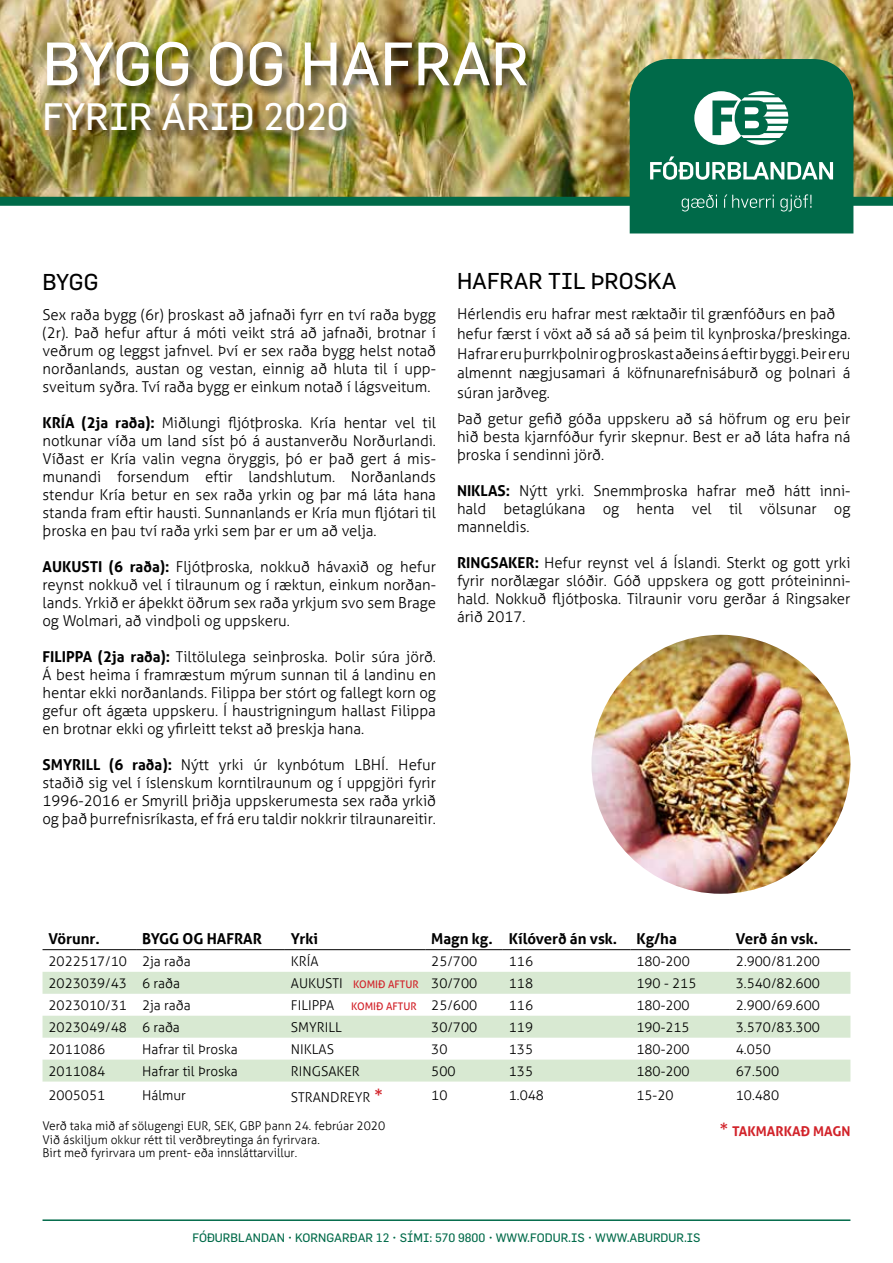
<style>
.page{position:relative;width:893px;height:1263px;background:#fff}
.page>*{position:absolute;margin:0;border:0;box-sizing:border-box;transform-origin:0 0}
.t1{font:60px "Flama";color:#fff}
.t2{font:37.5px "Flama";color:#fff}
.t3{font:22.5px "Flama";color:#000}
.t4{font:300 15px/18px "Aller";color:#000;text-align:justify}
.t5{font:700 15px "Aller";color:#000}
.t6{font:300 13.5px "Aller";color:#000}
.t7{font:700 13.5px "Aller";color:#d2232a}
.t8{font:300 12px/13.5px "Aller";color:#000}
.t9{font:12px "Flama";color:#006a49}
.t10{font:10.5px "Aller";color:#d2232a}
.s1{font-weight:700}
.s2{font-weight:400;font-size:10.5px;color:#d2232a}
.s3{font-weight:300;font-size:13.5px;color:#000}
.s4{font-family:"Calibri";font-weight:400;font-size:19.5px;color:#d2232a}
.s5{font-family:"Calibri";font-weight:400;font-size:19.5px}
</style>
<div class="page">
<img style="left:0;top:0;width:893px;height:206px">
<div style="left:43px;top:39px;width:497px;height:106px;background:#000;opacity:.75"></div>
<svg style="left:630px;top:59px;width:223px;height:174px;background:#207c5e"></svg>
<svg style="left:43px;top:972px;width:807px;height:109px;fill:#d8e9d2"></svg>
<hr style="left:43px;top:949px;width:93px;height:1px;background:#000">
<hr style="left:136px;top:949px;width:149px;height:1px;background:#000">
<hr style="left:285px;top:949px;width:140px;height:1px;background:#000">
<hr style="left:425px;top:949px;width:78px;height:1px;background:#000">
<hr style="left:503px;top:949px;width:127px;height:1px;background:#000">
<hr style="left:630px;top:949px;width:100px;height:1px;background:#000">
<hr style="left:730px;top:949px;width:120px;height:1px;background:#000">
<hr style="left:43px;top:1219px;width:807px;height:2px;background:#006a49">
<img style="left:591px;top:635px;width:259px;height:259px;border-radius:129px">
<h1 class="t1" style="left:43px;top:27px;width:488px">BYGG OG HAFRAR</h1>
<h2 class="t2" style="left:43px;top:94px;width:308px">FYRIR ÁRIÐ 2020</h2>
<h3 class="t3" style="left:43px;top:268px;width:58px">BYGG</h3>
<p class="t4" style="left:43px;top:305px;width:395px">Sex raða bygg (6r) þroskast að jafnaði fyrr en tví raða bygg (2r). Það hefur aftur á móti veikt strá að jafnaði, brotnar í veðrum og leggst jafnvel. Því er sex raða bygg helst notað norðanlands, austan og vestan, einnig að hluta til í upp&shy;sveitum syðra. Tví raða bygg er einkum notað í lágsveitum.</p>
<p class="t4" style="left:43px;top:413px;width:395px"><span class="s1">KRÍA (2ja raða):</span> Miðlungi fljótþroska. Kría hentar vel til notkunar víða um land síst þó á austanverðu Norðurlandi.<br>Víðast er Kría valin vegna öryggis, þó er það gert á mis&shy;munandi forsendum eftir landshlutum. Norðanlands stendur Kría betur en sex raða yrkin og þar má láta hana standa fram eftir hausti. Sunnanlands er Kría mun fljótari til þroska en þau tví raða yrki sem þar er um að velja.</p>
<p class="t4" style="left:43px;top:557px;width:395px"><span class="s1">AUKUSTI (6 raða):</span> Fljótþroska, nokkuð hávaxið og hefur reynst nokkuð vel í tilraunum og í ræktun, einkum norðan&shy;lands. Yrkið er áþekkt öðrum sex raða yrkjum svo sem Brage og Wolmari, að vindþoli og uppskeru.</p>
<p class="t4" style="left:43px;top:647px;width:395px"><span class="s1">FILIPPA (2ja raða):</span> Tiltölulega seinþroska. Þolir súra jörð.<br>Á best heima í framræstum mýrum sunnan til á landinu en hentar ekki norðanlands. Filippa ber stórt og fallegt korn og gefur oft ágæta uppskeru. Í haustrigningum hallast Filippa en brotnar ekki og yfirleitt tekst að þreskja hana.</p>
<p class="t4" style="left:43px;top:755px;width:395px"><span class="s1">SMYRILL (6 raða):</span> Nýtt yrki úr kynbótum LBHÍ. Hefur staðið sig vel í íslenskum korntilraunum og í uppgjöri fyrir 1996-2016 er Smyrill þriðja uppskerumesta sex raða yrkið og það þurrefnisríkasta, ef frá eru taldir nokkrir tilraunareitir.</p>
<h3 class="t3" style="left:457px;top:267px;width:221px">HAFRAR TIL ÞROSKA</h3>
<p class="t4" style="left:457px;top:304px;width:395px;line-height:19.8px;text-align:left">Hérlendis eru hafrar mest ræktaðir til grænfóðurs en það hefur færst í vöxt að sá að sá þeim til kynþroska/þreskinga.<br>Hafrar eru þurrkþolnir og þroskast aðeins á eftir byggi. Þeir eru almennt nægjusamari á köfnunarefnisáburð og þolnari á súran jarðveg.</p>
<p class="t4" style="left:457px;top:409px;width:395px">Það getur gefið góða uppskeru að sá höfrum og eru þeir hið besta kjarnfóður fyrir skepnur. Best er að láta hafra ná þroska í sendinni jörð.</p>
<p class="t4" style="left:457px;top:481px;width:395px"><span class="s1">NIKLAS:</span> Nýtt yrki. Snemmþroska hafrar með hátt inni&shy;hald betaglúkana og henta vel til völsunar og manneldis.</p>
<p class="t4" style="left:457px;top:553px;width:395px"><span class="s1">RINGSAKER:</span> Hefur reynst vel á Íslandi. Sterkt og gott yrki fyrir norðlægar slóðir. Góð uppskera og gott próteininni&shy;hald. Nokkuð fljótþoska. Tilraunir voru gerðar á Ringsaker árið 2017.</p>
<p class="t5" style="left:49px;top:929px;width:53px">Vörunr.</p>
<p class="t5" style="left:142px;top:929px;width:121px">BYGG OG HAFRAR</p>
<p class="t5" style="left:291px;top:929px;width:29px">Yrki</p>
<p class="t5" style="left:431px;top:929px;width:188px">Magn kg. Kílóverð án vsk.</p>
<p class="t5" style="left:636px;top:929px;width:42px">Kg/ha</p>
<p class="t5" style="left:736px;top:929px;width:84px">Verð án vsk.</p>
<p class="t6" style="left:49px;top:953px;width:144px">2022517/10 2ja raða</p>
<p class="t6" style="left:291px;top:953px;width:29px">KRÍA</p>
<p class="t6" style="left:431px;top:953px;width:48px">25/700</p>
<p class="t6" style="left:509px;top:953px;width:26px">116</p>
<p class="t6" style="left:636px;top:953px;width:55px">180-200</p>
<p class="t6" style="left:736px;top:953px;width:85px">2.900/81.200</p>
<p class="t6" style="left:49px;top:975px;width:133px">2023039/43 6 raða</p>
<p class="t6" style="left:291px;top:975px;width:188px">AUKUSTI <span class="s2">KOMIÐ AFTUR</span> 30/700</p>
<p class="t6" style="left:509px;top:975px;width:26px">118</p>
<p class="t6" style="left:636px;top:975px;width:62px">190 - 215</p>
<p class="t6" style="left:736px;top:975px;width:85px">3.540/82.600</p>
<p class="t6" style="left:49px;top:997px;width:144px">2023010/31 2ja raða</p>
<p class="t6" style="left:291px;top:997px;width:45px">FILIPPA</p>
<p class="t10" style="left:351px;top:999px;width:128px">KOMIÐ AFTUR <span class="s3">25/600</span></p>
<p class="t6" style="left:509px;top:997px;width:26px">116</p>
<p class="t6" style="left:636px;top:997px;width:55px">180-200</p>
<p class="t6" style="left:736px;top:997px;width:85px">2.900/69.600</p>
<p class="t6" style="left:49px;top:1019px;width:133px">2023049/48 6 raða</p>
<p class="t6" style="left:291px;top:1019px;width:53px">SMYRILL</p>
<p class="t6" style="left:431px;top:1019px;width:48px">30/700</p>
<p class="t6" style="left:509px;top:1019px;width:26px">119</p>
<p class="t6" style="left:636px;top:1019px;width:55px">190-215</p>
<p class="t6" style="left:736px;top:1019px;width:85px">3.570/83.300</p>
<p class="t6" style="left:49px;top:1041px;width:58px">2011086</p>
<p class="t6" style="left:142px;top:1041px;width:97px">Hafrar til Þroska</p>
<p class="t6" style="left:291px;top:1041px;width:45px">NIKLAS</p>
<p class="t6" style="left:431px;top:1041px;width:18px">30</p>
<p class="t6" style="left:509px;top:1041px;width:26px">135</p>
<p class="t6" style="left:636px;top:1041px;width:55px">180-200</p>
<p class="t6" style="left:736px;top:1041px;width:37px">4.050</p>
<p class="t6" style="left:49px;top:1063px;width:58px">2011084</p>
<p class="t6" style="left:142px;top:1063px;width:97px">Hafrar til Þroska</p>
<p class="t6" style="left:291px;top:1063px;width:70px">RINGSAKER</p>
<p class="t6" style="left:431px;top:1063px;width:26px">500</p>
<p class="t6" style="left:509px;top:1063px;width:26px">135</p>
<p class="t6" style="left:636px;top:1063px;width:55px">180-200</p>
<p class="t6" style="left:736px;top:1063px;width:45px">67.500</p>
<p class="t6" style="left:49px;top:1087px;width:58px">2005051</p>
<p class="t6" style="left:142px;top:1087px;width:45px">Hálmur</p>
<p class="t6" style="left:291px;top:1089px;width:94px">STRANDREYR <span class="s4">*</span></p>
<p class="t6" style="left:431px;top:1087px;width:18px">10</p>
<p class="t6" style="left:509px;top:1087px;width:37px">1.048</p>
<p class="t6" style="left:636px;top:1087px;width:39px">15-20</p>
<p class="t6" style="left:736px;top:1087px;width:45px">10.480</p>
<p class="t8" style="left:43px;top:1119px;width:344px">Verð taka mið af sölugengi EUR, SEK, GBP þann 24. febrúar 2020<br>Við áskiljum okkur rétt til verðbreytinga án fyrirvara.<br>Birt með fyrirvara um prent- eða innsláttarvillur.</p>
<p class="t7" style="left:719px;top:1122px;width:133px"><span class="s5">*</span> TAKMARKAÐ MAGN</p>
<p class="t9" style="left:192px;top:1230px;width:510px">FÓÐURBLANDAN • KORNGARÐAR 12 • SÍMI: 570 9800 • WWW.FODUR.IS • WWW.ABURDUR.IS</p>
</div>
